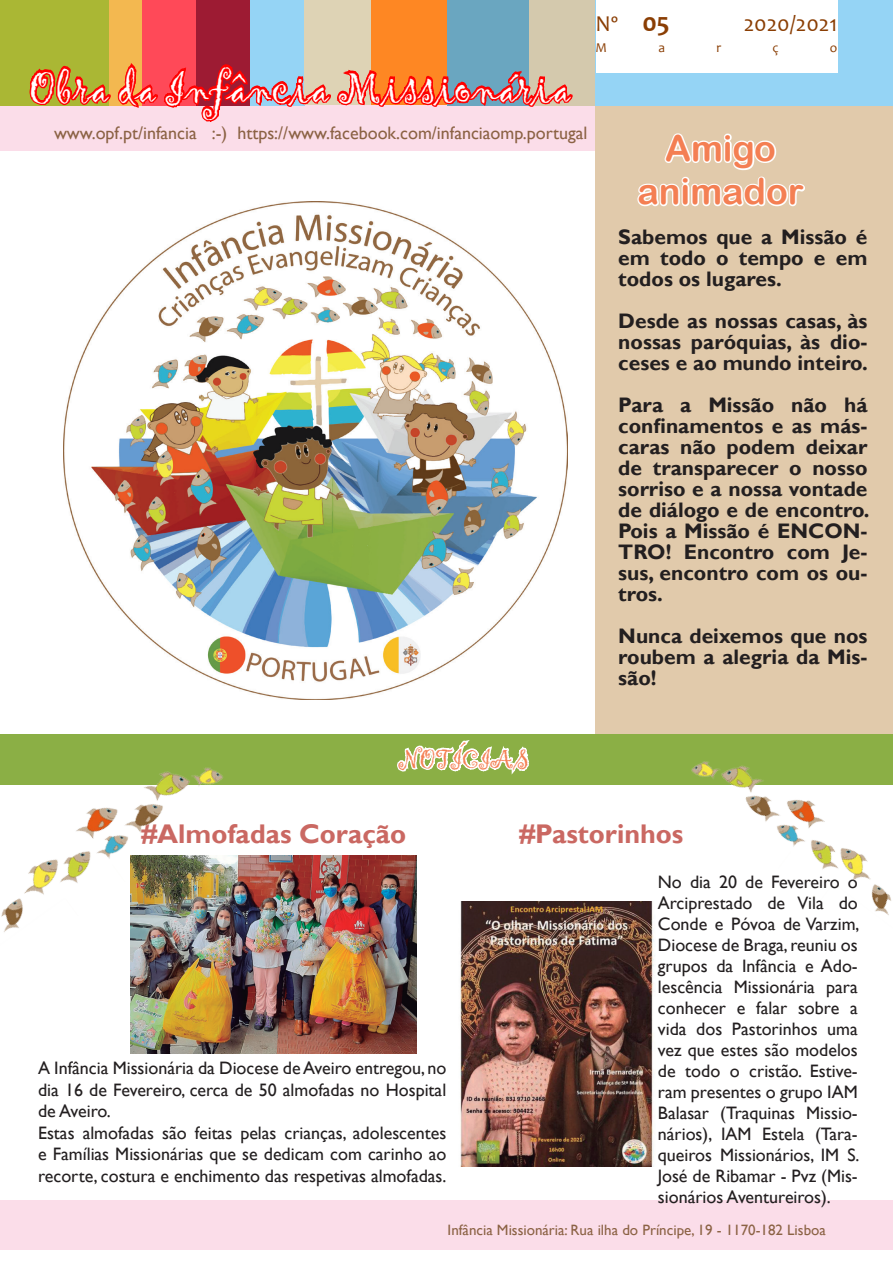
<style>
.page{position:relative;width:893px;height:1263px;background:#fff}
.page>*{position:absolute;margin:0;border:0;box-sizing:border-box;transform-origin:0 0}
.t1{font:45px "Gigi";color:#fff}
.t2{font:36px "Arial Rounded MT Bold";color:#f47f53}
.t3{font:700 27px "Gill Sans";color:#ca6862}
.t4{font:27px "Gigi";color:#f47f53}
.t5{font:22.8px "Candara";color:#8a3e04}
.t6{font:700 21px/21px "Gill Sans";color:#231f20;text-align:justify}
.t7{font:18px/21px "Gill Sans";color:#231f20;text-align:justify}
.t8{font:18px "Gill Sans";color:#8b6244}
.t9{font:15px "Gill Sans";color:#8b6244}
.t10{font:13.5px "Candara";color:#8a3e04}
.s1{font-weight:700;font-size:27px}
</style>
<div class="page">
<div style="left:0;top:105px;width:612px;height:46px;background:#fbdde9"></div>
<img style="left:64px;top:202px;width:503px;height:498px">
<div style="left:0;top:0;width:111px;height:105px;background:#aab734"></div>
<div style="left:110px;top:0;width:32px;height:105px;background:#f3b850"></div>
<div style="left:142px;top:0;width:54px;height:105px;background:#ff4958"></div>
<div style="left:196px;top:0;width:54px;height:105px;background:#9d1b33"></div>
<div style="left:250px;top:0;width:55px;height:105px;background:#95d4f5"></div>
<div style="left:305px;top:0;width:66px;height:105px;background:#ded3b5"></div>
<div style="left:448px;top:0;width:81px;height:105px;background:#6aa6c0"></div>
<div style="left:529px;top:0;width:67px;height:105px;background:#d4c9ad"></div>
<div style="left:596px;top:97px;width:297px;height:653px;background:#e1caab"></div>
<div style="left:371px;top:0;width:75px;height:105px;background:#fe8723"></div>
<div style="left:596px;top:0;width:297px;height:105px;background:#95d4f5"></div>
<div style="left:596px;top:0;width:241px;height:73px;background:#fff"></div>
<svg style="left:637px;top:133px;width:168px;height:74px"></svg>
<svg style="left:28px;top:41px;width:547px;height:81px"></svg>
<div style="left:0;top:1200px;width:893px;height:49px;background:#fbdde9"></div>
<div style="left:0;top:735px;width:893px;height:50px;background:#8baf45"></div>
<svg style="left:395px;top:734px;width:136px;height:41px"></svg>
<img style="left:131px;top:855px;width:286px;height:199px">
<img style="left:0;top:734px;width:242px;height:237px">
<img style="left:460px;top:902px;width:195px;height:264px">
<img style="left:664px;top:734px;width:229px;height:181px">
<p class="t1" style="left:30px;top:58px;width:542px">Obra da Infância Missionária</p>
<p class="t8" style="left:54px;top:123px;width:535px">www.opf.pt/infancia :-) https://www.facebook.com/infanciaomp.portugal</p>
<p class="t5" style="left:596px;top:9px;width:76px">Nº <span class="s1">05</span></p>
<p class="t5" style="left:744px;top:9px;width:95px">2020/2021</p>
<p class="t10" style="left:596px;top:39px;width:13px">M</p>
<p class="t10" style="left:658px;top:39px;width:8px">a</p>
<p class="t10" style="left:716px;top:39px;width:6px">r</p>
<p class="t10" style="left:772px;top:39px;width:8px">ç</p>
<p class="t10" style="left:830px;top:39px;width:9px">o</p>
<p class="t2" style="left:665px;top:127px;width:112px">Amigo</p>
<p class="t2" style="left:637px;top:170px;width:168px">animador</p>
<p class="t6" style="left:618px;top:227px;width:251px">Sabemos que a Missão é em todo o tempo e em todos os lugares.</p>
<p class="t6" style="left:618px;top:311px;width:251px">Desde as nossas casas, às nossas paróquias, às dio&shy;ceses e ao mundo inteiro.</p>
<p class="t6" style="left:618px;top:395px;width:253px">Para a Missão não há confinamentos e as más&shy;caras não podem deixar de transparecer o nosso sorriso e a nossa vontade de diálogo e de encontro.<br>Pois a Missão é ENCON-TRO! Encontro com Je&shy;sus, encontro com os ou&shy;tros.</p>
<p class="t6" style="left:618px;top:626px;width:251px">Nunca deixemos que nos roubem a alegria da Mis&shy;são!</p>
<p class="t4" style="left:399px;top:742px;width:131px">NOTÍCIAS</p>
<p class="t3" style="left:141px;top:818px;width:266px">#Almofadas Coração</p>
<p class="t7" style="left:38px;top:1057px;width:410px;line-height:21.6px">A Infância Missionária da Diocese de Aveiro entregou, no dia 16 de Fevereiro, cerca de 50 almofadas no Hospital de Aveiro.</p>
<p class="t7" style="left:38px;top:1122px;width:410px;line-height:21.6px">Estas almofadas são feitas pelas crianças, adolescentes e Famílias Missionárias que se dedicam com carinho ao recorte, costura e enchimento das respetivas almofadas.</p>
<p class="t3" style="left:519px;top:818px;width:165px">#Pastorinhos</p>
<p class="t7" style="left:658px;top:872px;width:203px">No dia 20 de Fevereiro o Arciprestado de Vila do Conde e Póvoa de Varzim, Diocese de Braga, reuniu os grupos da Infância e Ado&shy;lescência Missionária para conhecer e falar sobre a vida dos Pastorinhos uma vez que estes são modelos de todo o cristão. Estive&shy;ram presentes o grupo IAM Balasar (Traquinas Missio&shy;nários), IAM Estela (Tara&shy;queiros Missionários, IM S.<br>José de Ribamar - Pvz (Mis&shy;sionários Aventureiros).</p>
<p class="t9" style="left:448px;top:1221px;width:380px">Infância Missionária: Rua ilha do Príncipe, 19 - 1170-182 Lisboa</p>
</div>
